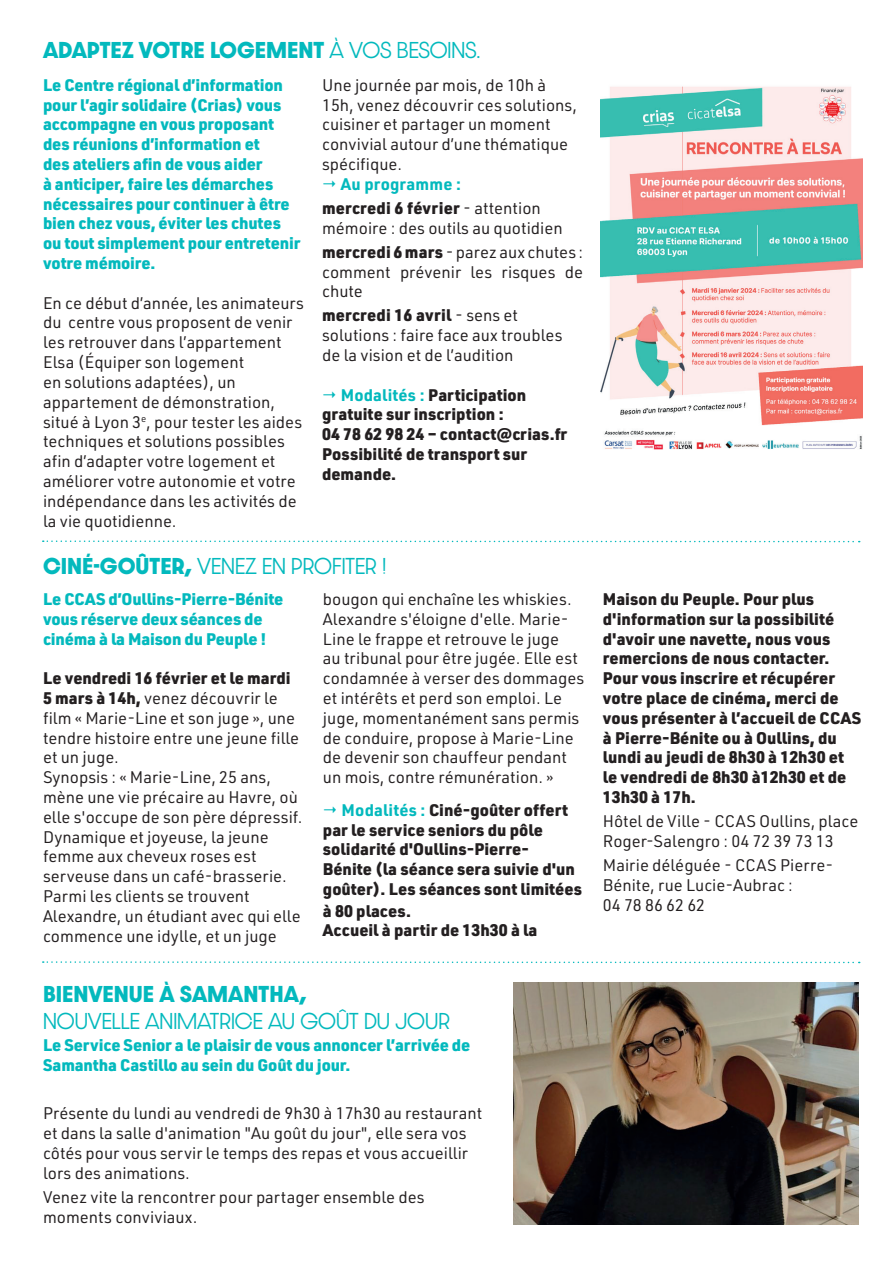
<style>
.page{position:relative;width:893px;height:1263px;background:#fff}
.page>*{position:absolute;margin:0;border:0;box-sizing:border-box;transform-origin:0 0}
.t1{font:300 19.5px "Dazzle Unicase";color:#03b9bd}
.t2{font:700 19.5px "Dazzle Unicase";color:#03b9bd}
.t3{font:16.5px/19.8px "URWDIN";color:#231f20}
.t4{font:900 16.5px/19.8px "URWDIN";color:#231f20}
.t5{font:900 16.5px/19.8px "URWDIN";letter-spacing:-.01em;color:#03b9bd}
.s1{font-weight:300}
.s2{font-weight:700;color:#03b9bd}
.s3{font-weight:400}
.s4{font-weight:900}
.s5{font-weight:700}
</style>
<div class="page">
<svg style="left:43px;top:540px;width:817px;height:2px"></svg>
<svg style="left:43px;top:961px;width:817px;height:2px"></svg>
<img style="left:513px;top:982px;width:346px;height:243px">
<img style="left:600px;top:86px;width:262px;height:363px">
<p class="t2" style="left:43px;top:34px;width:439px">ADAPTEZ VOTRE LOGEMENT <span class="s1">À VOS BESOINS.</span></p>
<p class="t5" style="left:43px;top:74px;width:259px">Le Centre régional d’information pour l’agir solidaire (Crias) vous accompagne en vous proposant des réunions d’information et<br>des ateliers afin de vous aider<br>à anticiper, faire les démarches nécessaires pour continuer à être bien chez vous, éviter les chutes ou tout simplement pour entretenir votre mémoire.</p>
<p class="t3" style="left:43px;top:292px;width:262px">En ce début d’année, les animateurs du centre vous proposent de venir les retrouver dans l’appartement<br>Elsa (Équiper son logement<br>en solutions adaptées), un appartement de démonstration, situé à Lyon 3<sup>e</sup>, pour tester les aides techniques et solutions possibles afin d’adapter votre logement et améliorer votre autonomie et votre indépendance dans les activités de la vie quotidienne.</p>
<p class="t3" style="left:322px;top:75px;width:256px">Une journée par mois, de 10h à<br>15h, venez découvrir ces solutions, cuisiner et partager un moment convivial autour d’une thématique spécifique.</p>
<p class="t4" style="left:322px;top:171px;width:220px;line-height:24px;text-indent:19px"><span class="s2">Au programme :<br></span>mercredi 6 février <span class="s3">- attention</span></p>
<p class="t3" style="left:322px;top:215px;width:263px;line-height:24px">mémoire : des outils au quotidien <span class="s4">mercredi 6 mars</span> - parez aux chutes :</p>
<p class="t3" style="left:322px;top:261px;width:262px">comment prévenir les risques de chute</p>
<p class="t3" style="left:322px;top:305px;width:242px"><span class="s4">mercredi 16 avril</span> - sens et solutions : faire face aux troubles de la vision et de l’audition</p>
<p class="t4" style="left:322px;top:384px;width:247px;text-indent:19px"><span class="s2">Modalités :</span> Participation gratuite sur inscription :<br>04 78 62 98 24 – contact@crias.fr<br>Possibilité de transport sur demande.</p>
<p class="t1" style="left:43px;top:552px;width:345px"><span class="s5">CINÉ-GOÛTER,</span> VENEZ EN PROFITER !</p>
<p class="t5" style="left:43px;top:588px;width:242px">Le CCAS d’Oullins-Pierre-Bénite vous réserve deux séances de cinéma à la Maison du Peuple !</p>
<p class="t3" style="left:43px;top:668px;width:261px"><span class="s4">Le vendredi 16 février et le mardi<br>5 mars à 14h,</span> venez découvrir le film « Marie-Line et son juge », une tendre histoire entre une jeune fille et un juge.<br>Synopsis : « Marie-Line, 25 ans, mène une vie précaire au Havre, où elle s'occupe de son père dépressif.<br>Dynamique et joyeuse, la jeune femme aux cheveux roses est serveuse dans un café-brasserie.<br>Parmi les clients se trouvent<br>Alexandre, un étudiant avec qui elle commence une idylle, et un juge</p>
<p class="t3" style="left:323px;top:589px;width:263px">bougon qui enchaîne les whiskies.<br>Alexandre s'éloigne d'elle. Marie-Line le frappe et retrouve le juge<br>au tribunal pour être jugée. Elle est condamnée à verser des dommages et intérêts et perd son emploi. Le juge, momentanément sans permis de conduire, propose à Marie-Line de devenir son chauffeur pendant un mois, contre rémunération. »</p>
<p class="t4" style="left:323px;top:799px;width:261px;text-indent:19px"><span class="s2">Modalités :</span> Ciné-goûter offert par le service seniors du pôle solidarité d'Oullins-Pierre-<br>Bénite (la séance sera suivie d'un goûter). Les séances sont limitées</p>
<p class="t4" style="left:323px;top:900px;width:216px">à 80 places.<br>Accueil à partir de 13h30 à la</p>
<p class="t2" style="left:43px;top:978px;width:265px">BIENVENUE À SAMANTHA,</p>
<p class="t1" style="left:43px;top:1006px;width:408px">NOUVELLE ANIMATRICE AU GOÛT DU JOUR</p>
<p class="t5" style="left:43px;top:1035px;width:429px">Le Service Senior a le plaisir de vous annoncer l’arrivée de<br>Samantha Castillo au sein du Goût du jour.</p>
<p class="t3" style="left:43px;top:1103px;width:441px">Présente du lundi au vendredi de 9h30 à 17h30 au restaurant et dans la salle d'animation "Au goût du jour", elle sera vos côtés pour vous servir le temps des repas et vous accueillir lors des animations.</p>
<p class="t3" style="left:43px;top:1186px;width:383px">Venez vite la rencontrer pour partager ensemble des moments conviviaux.</p>
<p class="t4" style="left:603px;top:588px;width:260px">Maison du Peuple. Pour plus d'information sur la possibilité d'avoir une navette, nous vous remercions de nous contacter.<br>Pour vous inscrire et récupérer votre place de cinéma, merci de vous présenter à l’accueil de CCAS à Pierre-Bénite ou à Oullins, du lundi au jeudi de 8h30 à 12h30 et le vendredi de 8h30 à12h30 et de<br>13h30 à 17h.</p>
<p class="t3" style="left:603px;top:811px;width:257px">Hôtel de Ville - CCAS Oullins, place<br>Roger-Salengro : 04 72 39 73 13</p>
<p class="t3" style="left:603px;top:855px;width:232px">Mairie déléguée - CCAS Pierre-<br>Bénite, rue Lucie-Aubrac :<br>04 78 86 62 62</p>
</div>
